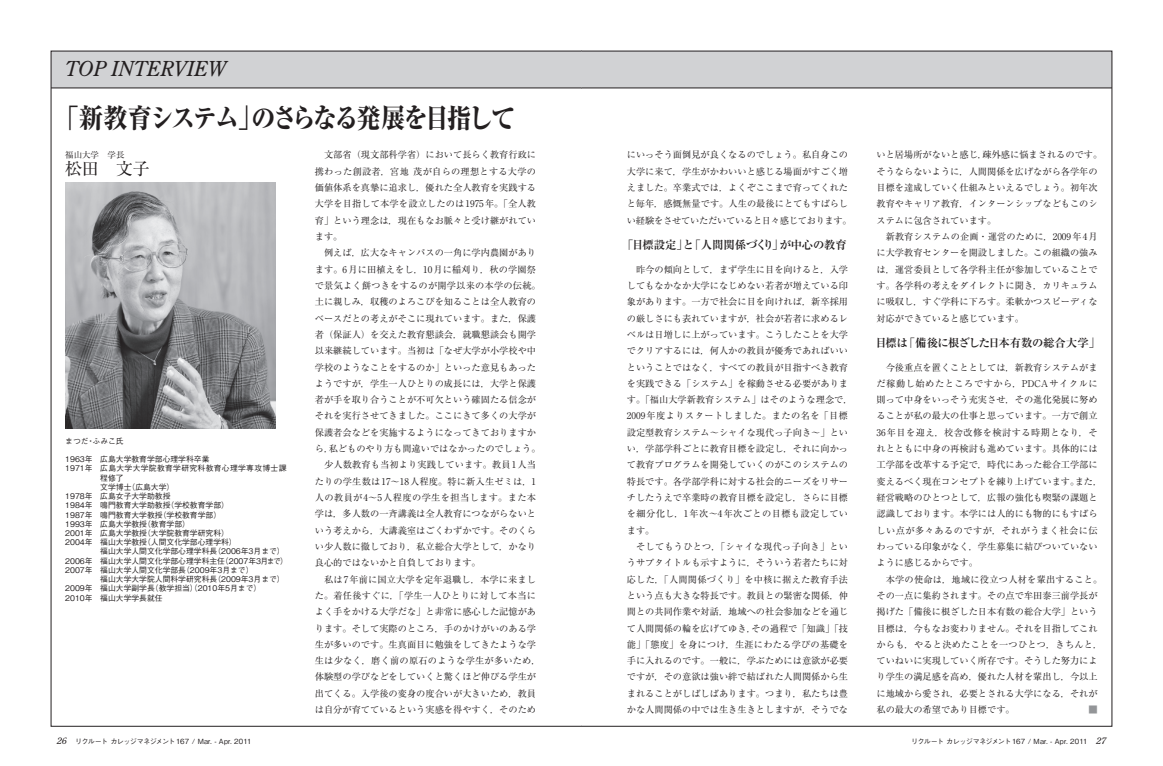
<style>
.page{position:relative;width:1163px;height:766px;background:#fff}
.page>*{position:absolute;margin:0;border:0;box-sizing:border-box;transform-origin:0 0}
.t1{font:800 26.9px "Ryumin Pro";letter-spacing:-.085em;color:#231f20;scale:.9 1}
.t2{font:italic 20.6px "Century Old Style Std";color:#231f20}
.t3{font:17px "Ryumin Pro";color:#231f20}
.t4{font:700 11.3px "Ryumin Pro";letter-spacing:-.02em;color:#231f20}
.t5{font:9.2px/16.3px "Ryumin Pro";color:#231f20}
.t6{font:9.2px "Ryumin Pro";letter-spacing:.025em;color:#231f20}
.t7{font:9.2px "Ryumin Pro";letter-spacing:.04em;color:#231f20}
.t8{font:9.2px "Ryumin Pro";color:#939598}
.t9{font:8.5px "Ryumin Pro";letter-spacing:-.005em;color:#231f20}
.t10{font:500 7.8px "Gothic BBB Pro";color:#231f20}
.t11{font:500 7.8px "Gothic BBB Pro";letter-spacing:.04em;color:#231f20}
.t12{font:500 7.1px "Gothic BBB Pro";letter-spacing:-.065em;color:#231f20}
.s1{font-family:"Century Old Style Std";font-weight:400;font-style:italic;font-size:9.2px}
</style>
<div class="page">
<div style="left:51px;top:51px;width:530px;height:37px;background:#d1d2d4"></div>
<hr style="left:51px;top:88px;width:530px;height:1px;background:#231f20">
<div style="left:581px;top:51px;width:530px;height:37px;background:#d1d2d4"></div>
<hr style="left:581px;top:88px;width:530px;height:1px;background:#231f20">
<img style="left:65px;top:183px;width:210px;height:245px">
<h2 class="t2" style="left:65px;top:56px;width:162px">TOP INTERVIEW</h2>
<h1 class="t1" style="left:55px;top:97px;width:513px">「新教育システム」のさらなる発展を目指して</h1>
<p class="t9" style="left:65px;top:148px;width:61px">福山大学　学長</p>
<h3 class="t3" style="left:65px;top:155px;width:86px">松田　文子</h3>
<p class="t5" style="left:315px;top:146px;width:223px;text-align:justify;text-indent:9px">文部省（現文部科学省）において長らく教育行政に携わった創設者，宮地 茂が自らの理想とする大学の価値体系を真摯に追求し，優れた全人教育を実践する大学を目指して本学を設立したのは1975年。「全人教育」という理念は，現在もなお脈々と受け継がれています。</p>
<p class="t5" style="left:324px;top:244px;width:213px">例えば，広大なキャンパスの一角に学内農園があり</p>
<p class="t5" style="left:315px;top:260px;width:223px">ます。6月に田植えをし，10月に稲刈り，秋の学園祭</p>
<p class="t6" style="left:315px;top:278px;width:227px">で景気よく餅つきをするのが開学以来の本学の伝統。</p>
<p class="t5" style="left:315px;top:293px;width:223px">土に親しみ，収穫のよろこびを知ることは全人教育の</p>
<p class="t5" style="left:315px;top:309px;width:223px">ベースだとの考えがそこに現れています。また，保護</p>
<p class="t5" style="left:315px;top:325px;width:223px">者（保証人）を交えた教育懇談会，就職懇談会も開学</p>
<p class="t5" style="left:315px;top:342px;width:223px">以来継続しています。当初は「なぜ大学が小学校や中</p>
<p class="t5" style="left:315px;top:358px;width:223px">学校のようなことをするのか」といった意見もあった</p>
<p class="t5" style="left:315px;top:374px;width:223px">ようですが，学生一人ひとりの成長には，大学と保護</p>
<p class="t5" style="left:315px;top:391px;width:223px">者が手を取り合うことが不可欠という確固たる信念が</p>
<p class="t5" style="left:315px;top:407px;width:223px">それを実行させてきました。ここにきて多くの大学が</p>
<p class="t5" style="left:315px;top:423px;width:223px">保護者会などを実施するようになってきておりますか</p>
<p class="t5" style="left:315px;top:440px;width:227px">ら，私どものやり方も間違いではなかったのでしょう。</p>
<p class="t5" style="left:324px;top:456px;width:213px">少人数教育も当初より実践しています。教員1人当</p>
<p class="t5" style="left:315px;top:472px;width:223px">たりの学生数は17～18人程度。特に新入生ゼミは，1</p>
<p class="t7" style="left:315px;top:490px;width:223px">人の教員が4～5人程度の学生を担当します。また本</p>
<p class="t5" style="left:315px;top:505px;width:223px">学は，多人数の一斉講義は全人教育につながらないと</p>
<p class="t5" style="left:315px;top:521px;width:223px">いう考えから，大講義室はごくわずかです。そのくら</p>
<p class="t5" style="left:315px;top:537px;width:223px">い少人数に徹しており，私立総合大学として，かなり</p>
<p class="t5" style="left:315px;top:554px;width:167px">良心的ではないかと自負しております。</p>
<p class="t5" style="left:324px;top:570px;width:213px">私は7年前に国立大学を定年退職し，本学に来まし</p>
<p class="t6" style="left:315px;top:588px;width:223px">た。着任後すぐに，「学生一人ひとりに対して本当に</p>
<p class="t5" style="left:315px;top:603px;width:223px">よく手をかける大学だな」と非常に感心した記憶があ</p>
<p class="t5" style="left:315px;top:619px;width:223px">ります。そして実際のところ，手のかけがいのある学</p>
<p class="t5" style="left:315px;top:635px;width:223px">生が多いのです。生真面目に勉強をしてきたような学</p>
<p class="t6" style="left:315px;top:653px;width:227px">生は少なく，磨く前の原石のような学生が多いため，</p>
<p class="t5" style="left:315px;top:668px;width:223px">体験型の学びなどをしていくと驚くほど伸びる学生が</p>
<p class="t5" style="left:315px;top:684px;width:223px">出てくる。入学後の変身の度合いが大きいため，教員</p>
<p class="t5" style="left:315px;top:700px;width:223px">は自分が育てているという実感を得やすく，そのため</p>
<p class="t10" style="left:65px;top:434px;width:60px">まつだ・ふみこ氏</p>
<p class="t10" style="left:65px;top:453px;width:146px">1963年 広島大学教育学部心理学科卒業</p>
<p class="t11" style="left:65px;top:462px;width:223px">1971年 広島大学大学院教育学研究科教育心理学専攻博士課</p>
<p class="t10" style="left:100px;top:471px;width:25px">程修了</p>
<p class="t10" style="left:100px;top:480px;width:76px">文学博士（広島大学）</p>
<p class="t10" style="left:65px;top:489px;width:107px">1978年 広島女子大学助教授</p>
<p class="t10" style="left:65px;top:499px;width:165px">1984年 鳴門教育大学助教授（学校教育学部）</p>
<p class="t10" style="left:65px;top:508px;width:157px">1987年 鳴門教育大学教授（学校教育学部）</p>
<p class="t10" style="left:65px;top:517px;width:126px">1993年 広島大学教授（教育学部）</p>
<p class="t10" style="left:65px;top:526px;width:165px">2001年 広島大学教授（大学院教育学研究科）</p>
<p class="t10" style="left:65px;top:536px;width:173px">2004年 福山大学教授（人間文化学部心理学科）</p>
<p class="t10" style="left:100px;top:545px;width:186px">福山大学人間文化学部心理学科長（2006年3月まで）</p>
<p class="t10" style="left:65px;top:554px;width:224px">2006年 福山大学人間文化学部心理学科主任（2007年3月まで）</p>
<p class="t10" style="left:65px;top:563px;width:190px">2007年 福山大学人間文化学部長（2009年3月まで）</p>
<p class="t10" style="left:100px;top:572px;width:186px">福山大学大学院人間科学研究科長（2009年3月まで）</p>
<p class="t10" style="left:65px;top:582px;width:197px">2009年 福山大学副学長（教学担当）（2010年5月まで）</p>
<p class="t10" style="left:65px;top:591px;width:99px">2010年 福山大学学長就任</p>
<p class="t5" style="left:626px;top:146px;width:226px">にいっそう面倒見が良くなるのでしょう。私自身この大学に来て，学生がかわいいと感じる場面がすごく増えました。卒業式では，よくぞここまで育ってくれたと毎年，感慨無量です。人生の最後にとてもすばらしい経験をさせていただいていると日々感じております。</p>
<p class="t4" style="left:622px;top:236px;width:226px">「目標設定」と「人間関係づくり」が中心の教育</p>
<p class="t5" style="left:626px;top:260px;width:227px;text-indent:9px">昨今の傾向として，まず学生に目を向けると，入学してもなかなか大学になじめない若者が増えている印象があります。一方で社会に目を向ければ，新卒採用の厳しさにも表れていますが，社会が若者に求めるレベルは日増しに上がっています。こうしたことを大学でクリアするには，何人かの教員が優秀であればいいということではなく，すべての教員が目指すべき教育を実践できる「システム」を稼動させる必要があります。「福山大学新教育システム」はそのような理念で，<br>2009年度よりスタートしました。またの名を「目標設定型教育システム～シャイな現代っ子向き～」といい，学部学科ごとに教育目標を設定し，それに向かって教育プログラムを開発していくのがこのシステムの特長です。各学部学科に対する社会的ニーズをリサーチしたうえで卒業時の教育目標を設定し，さらに目標を細分化し，1年次～4年次ごとの目標も設定しています。</p>
<p class="t5" style="left:626px;top:537px;width:223px;text-align:justify;text-indent:9px">そしてもうひとつ，「シャイな現代っ子向き」というサブタイトルも示すように，そういう若者たちに対応した，「人間関係づくり」を中核に据えた教育手法という点も大きな特長です。教員との緊密な関係，仲間との共同作業や対話，地域への社会参加などを通じて人間関係の輪を広げてゆき，その過程で「知識」「技能」「態度」を身につけ，生涯にわたる学びの基礎を手に入れるのです。一般に，学ぶためには意欲が必要ですが，その意欲は強い絆で結ばれた人間関係から生まれることがしばしばあります。つまり，私たちは豊かな人間関係の中では生き生きとしますが，そうでな</p>
<p class="t5" style="left:876px;top:146px;width:227px">いと居場所がないと感じ，疎外感に悩まされるのです。そうならないように，人間関係を広げながら各学年の目標を達成していく仕組みといえるでしょう。初年次教育やキャリア教育，インターンシップなどもこのシステムに包含されています。</p>
<p class="t5" style="left:876px;top:228px;width:223px;text-align:justify;text-indent:9px">新教育システムの企画・運営のために，2009年4月に大学教育センターを開設しました。この組織の強みは，運営委員として各学科主任が参加していることです。各学科の考えをダイレクトに聞き，カリキュラムに吸収し，すぐ学科に下ろす。柔軟かつスピーディな対応ができていると感じています。</p>
<p class="t4" style="left:875px;top:333px;width:226px">目標は「備後に根ざした日本有数の総合大学」</p>
<p class="t5" style="left:876px;top:358px;width:227px;text-indent:9px">今後重点を置くこととしては，新教育システムがまだ稼動し始めたところですから，PDCAサイクルに則って中身をいっそう充実させ，その進化発展に努めることが私の最大の仕事と思っています。一方で創立<br>36年目を迎え，校舎改修を検討する時期となり，それとともに中身の再検討も進めています。具体的には工学部を改革する予定で，時代にあった総合工学部に変えるべく現在コンセプトを練り上げています。また，経営戦略のひとつとして，広報の強化も喫緊の課題と認識しております。本学には人的にも物的にもすばらしい点が多々あるのですが，それがうまく社会に伝わっている印象がなく，学生募集に結びついていないように感じるからです。</p>
<p class="t5" style="left:876px;top:570px;width:227px;text-indent:9px">本学の使命は，地域に役立つ人材を輩出すること。その一点に集約されます。その点で牟田泰三前学長が掲げた「備後に根ざした日本有数の総合大学」という目標は，今もなお変わりません。それを目指してこれからも，やると決めたことを一つひとつ，きちんと，ていねいに実現していく所存です。そうした努力により学生の満足感を高め，優れた人材を輩出し，今以上に地域から愛され，必要とされる大学になる，それが私の最大の希望であり目標です。</p>
<p class="t8" style="left:1088px;top:702px;width:11px">■</p>
<p class="t12" style="left:57px;top:735px;width:196px"><span class="s1">26</span> リクルート カレッジマネジメント 167 / Mar. - Apr. 2011</p>
<p class="t12" style="left:911px;top:735px;width:196px">リクルート カレッジマネジメント 167 / Mar. - Apr. 2011 <span class="s1">27</span></p>
</div>
